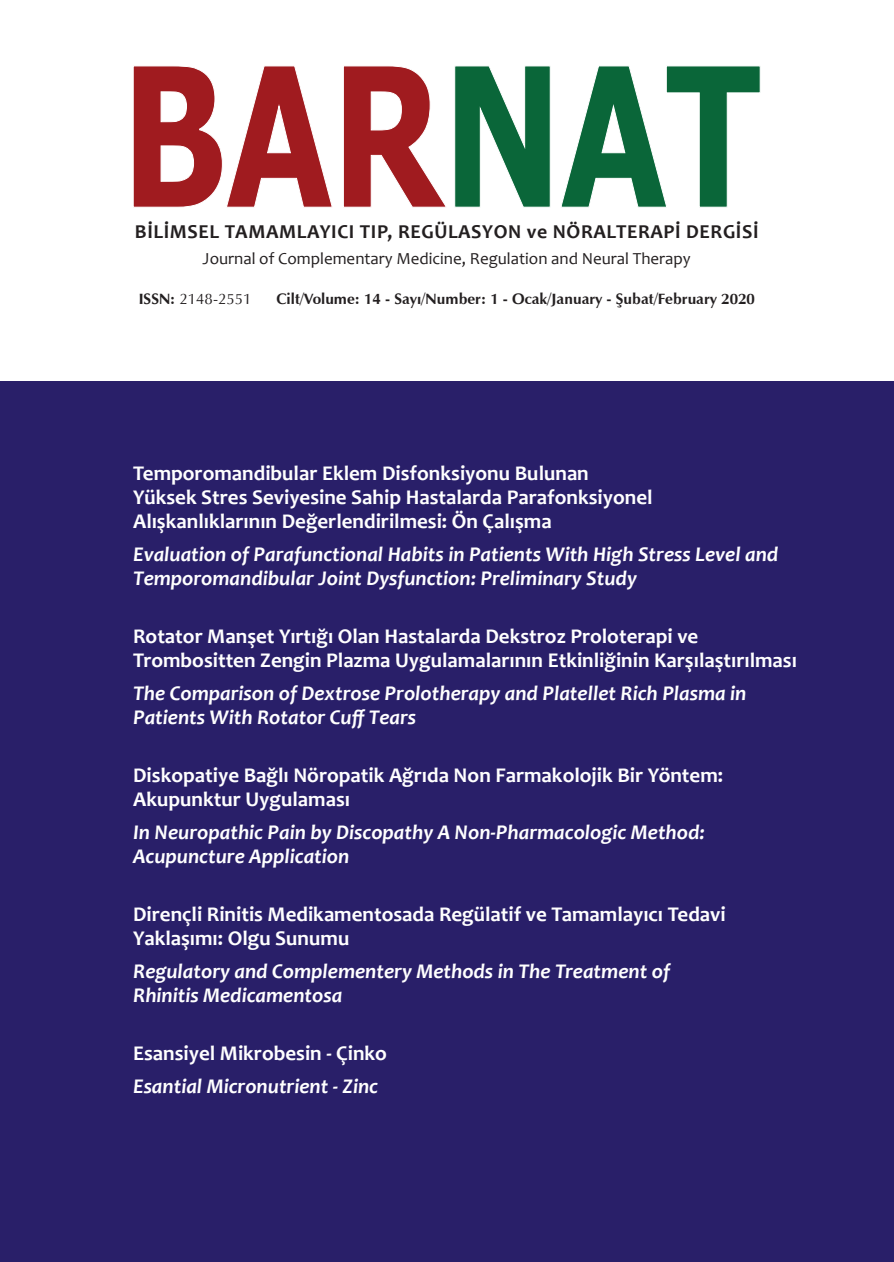
<style>
.page{position:relative;width:894px;height:1262px;background:#fff}
.page>*{position:absolute;margin:0;border:0;box-sizing:border-box;transform-origin:0 0}
.t1{font:700 21px/24.2px "Candara";color:#fff}
.t2{font:italic 700 21px/24.2px "Candara";color:#fff}
.BAS_1{font:700 19.8px "Candara";letter-spacing:.03em;color:#231f20}
.BAS_1-2{font:16.95px "Candara";color:#231f20}
.BAS_1-3{font:15.3px "Zapf Humnst BT Bold";color:#231f20}
.BAS_1-4{font:15.3px "Zapf Humnst BT Roman";color:#231f20}
.s1{font-family:"Zapf Humnst BT Bold"}
</style>
<div class="page">
<div style="left:0;top:381px;width:894px;height:881px;background:#291f69"></div>
<svg style="left:454px;top:66px;width:306px;height:142px"></svg>
<svg style="left:133px;top:66px;width:313px;height:142px"></svg>
<p class="BAS_1" style="left:135px;top:219px;width:625px">BİLİMSEL TAMAMLAYICI TIP, REGÜLASYON ve NÖRALTERAPİ DERGİSİ</p>
<p class="BAS_1-2" style="left:203px;top:248px;width:490px">Journal of Complementary Medicine, Regulation and Neural Therapy</p>
<p class="BAS_1-4" style="left:139px;top:289px;width:114px"><span class="s1">ISSN:</span> 2148-2551</p>
<p class="BAS_1-3" style="left:277px;top:289px;width:480px">Cilt/Volume: 14 - Sayı/Number: 1 - Ocak/January - Şubat/February 2020</p>
<p class="t1" style="left:133px;top:460px;width:521px">Temporomandibular Eklem Disfonksiyonu Bulunan<br>Yüksek Stres Seviyesine Sahip Hastalarda Parafonksiyonel<br>Alışkanlıklarının Değerlendirilmesi: Ön Çalışma</p>
<p class="t2" style="left:133px;top:541px;width:646px">Evaluation of Parafunctional Habits in Patients With High Stress Level and<br>Temporomandibular Joint Dysfunction: Preliminary Study</p>
<p class="t1" style="left:133px;top:624px;width:665px">Rotator Manşet Yırtığı Olan Hastalarda Dekstroz Proloterapi ve<br>Trombositten Zengin Plazma Uygulamalarının Etkinliğinin Karşılaştırılması</p>
<p class="t2" style="left:133px;top:681px;width:615px">The Comparison of Dextrose Prolotherapy and Platellet Rich Plasma in<br>Patients With Rotator Cuff Tears</p>
<p class="t1" style="left:133px;top:763px;width:591px">Diskopatiye Bağlı Nöropatik Ağrıda Non Farmakolojik Bir Yöntem:<br>Akupunktur Uygulaması</p>
<p class="t2" style="left:133px;top:820px;width:573px">In Neuropathic Pain by Discopathy A Non-Pharmacologic Method:<br>Acupuncture Application</p>
<p class="t1" style="left:133px;top:902px;width:594px">Dirençli Rinitis Medikamentosada Regülatif ve Tamamlayıcı Tedavi<br>Yaklaşımı: Olgu Sunumu</p>
<p class="t2" style="left:133px;top:959px;width:538px">Regulatory and Complementery Methods in The Treatment of<br>Rhinitis Medicamentosa</p>
<p class="t1" style="left:133px;top:1041px;width:255px">Esansiyel Mikrobesin - Çinko</p>
<p class="t2" style="left:133px;top:1074px;width:246px">Esantial Micronutrient - Zinc</p>
</div>
